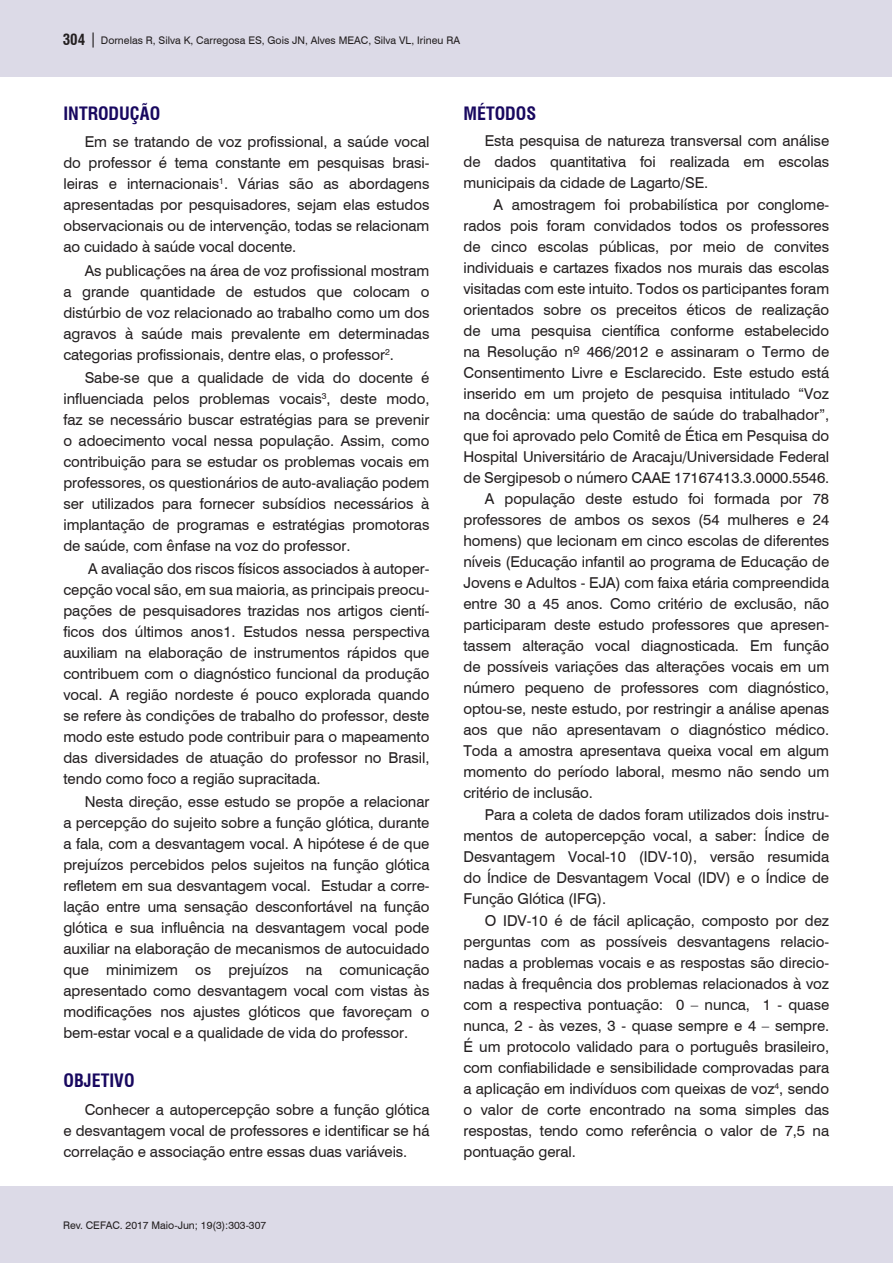
<style>
.page{position:relative;width:893px;height:1263px;background:#fff}
.page>*{position:absolute;margin:0;border:0;box-sizing:border-box;transform-origin:0 0}
.Nivel_1{font:700 condensed 18px "Swiss 721 BT";color:#18085f}
.Corpo_do_texto{font:15px/21px "Swiss 721 BT";letter-spacing:-.005em;color:#231f20;text-align:justify}
.Cabeço_autor_esquer{font:10.5px "Swiss 721 BT";color:#231f20}
.Legenda_b_esquerdo{font:10.5px "Swiss 721 BT";color:#231f20}
.s1{font-weight:700;font-stretch:condensed;font-size:15px}
.s2{font-size:15px}
</style>
<div class="page">
<div style="left:0;top:1186px;width:892px;height:77px;background:#dcdae7"></div>
<div style="left:0;top:0;width:892px;height:77px;background:#dcdae7"></div>
<p class="Cabeço_autor_esquer" style="left:63px;top:33px;width:399px"><span class="s1">304</span> <span class="s2">|</span> Dornelas R, Silva K, Carregosa ES, Gois JN, Alves MEAC, Silva VL, Irineu RA</p>
<p class="Nivel_1" style="left:63px;top:103px;width:98px">INTRODUÇÃO</p>
<p class="Corpo_do_texto" style="left:63px;top:131px;width:368px;text-indent:21px">Em se tratando de voz profissional, a saúde vocal do professor é tema constante em pesquisas brasi&shy;leiras e internacionais<sup>1</sup>. Várias são as abordagens apresentadas por pesquisadores, sejam elas estudos observacionais ou de intervenção, todas se relacionam ao cuidado à saúde vocal docente.</p>
<p class="Corpo_do_texto" style="left:63px;top:259px;width:368px;text-indent:21px">As publicações na área de voz profissional mostram a grande quantidade de estudos que colocam o distúrbio de voz relacionado ao trabalho como um dos agravos à saúde mais prevalente em determinadas categorias profissionais, dentre elas, o professor<sup>2</sup>.</p>
<p class="Corpo_do_texto" style="left:63px;top:366px;width:368px;text-indent:21px">Sabe-se que a qualidade de vida do docente é influenciada pelos problemas vocais<sup>3</sup>, deste modo, faz se necessário buscar estratégias para se prevenir o adoecimento vocal nessa população. Assim, como contribuição para se estudar os problemas vocais em professores, os questionários de auto-avaliação podem ser utilizados para fornecer subsídios necessários à implantação de programas e estratégias promotoras de saúde, com ênfase na voz do professor.</p>
<p class="Corpo_do_texto" style="left:63px;top:557px;width:368px;text-indent:25px">A avaliação dos riscos físicos associados à autoper&shy;cepção vocal são, em sua maioria, as principais preocu&shy;pações de pesquisadores trazidas nos artigos cientí&shy;ficos dos últimos anos1. Estudos nessa perspectiva auxiliam na elaboração de instrumentos rápidos que contribuem com o diagnóstico funcional da produção vocal. A região nordeste é pouco explorada quando se refere às condições de trabalho do professor, deste modo este estudo pode contribuir para o mapeamento das diversidades de atuação do professor no Brasil, tendo como foco a região supracitada.</p>
<p class="Corpo_do_texto" style="left:63px;top:790px;width:368px;text-indent:21px">Nesta direção, esse estudo se propõe a relacionar a percepção do sujeito sobre a função glótica, durante a fala, com a desvantagem vocal. A hipótese é de que prejuízos percebidos pelos sujeitos na função glótica refletem em sua desvantagem vocal. Estudar a corre&shy;lação entre uma sensação desconfortável na função glótica e sua influência na desvantagem vocal pode auxiliar na elaboração de mecanismos de autocuidado que minimizem os prejuízos na comunicação apresentado como desvantagem vocal com vistas às modificações nos ajustes glóticos que favoreçam o bem-estar vocal e a qualidade de vida do professor.</p>
<p class="Nivel_1" style="left:63px;top:1070px;width:73px">OBJETIVO</p>
<p class="Corpo_do_texto" style="left:63px;top:1098px;width:368px;text-indent:21px">Conhecer a autopercepção sobre a função glótica e desvantagem vocal de professores e identificar se há correlação e associação entre essas duas variáveis.</p>
<p class="Legenda_b_esquerdo" style="left:63px;top:1218px;width:205px">Rev. CEFAC. 2017 Maio-Jun; 19(3):303-307</p>
<p class="Nivel_1" style="left:463px;top:103px;width:74px">MÉTODOS</p>
<p class="Corpo_do_texto" style="left:463px;top:129px;width:367px;text-indent:21px">Esta pesquisa de natureza transversal com análise de dados quantitativa foi realizada em escolas municipais da cidade de Lagarto/SE.</p>
<p class="Corpo_do_texto" style="left:463px;top:193px;width:367px;text-indent:30px">A amostragem foi probabilística por conglome&shy;rados pois foram convidados todos os professores de cinco escolas públicas, por meio de convites individuais e cartazes fixados nos murais das escolas visitadas com este intuito. Todos os participantes foram orientados sobre os preceitos éticos de realização de uma pesquisa científica conforme estabelecido na Resolução nº 466/2012 e assinaram o Termo de Consentimento Livre e Esclarecido. Este estudo está inserido em um projeto de pesquisa intitulado “Voz na docência: uma questão de saúde do trabalhador”, que foi aprovado pelo Comitê de Ética em Pesquisa do Hospital Universitário de Aracaju/Universidade Federal de Sergipesob o número CAAE 17167413.3.0000.5546.</p>
<p class="Corpo_do_texto" style="left:463px;top:488px;width:367px;text-indent:21px">A população deste estudo foi formada por 78 professores de ambos os sexos (54 mulheres e 24 homens) que lecionam em cinco escolas de diferentes níveis (Educação infantil ao programa de Educação de Jovens e Adultos - EJA) com faixa etária compreendida entre 30 a 45 anos. Como critério de exclusão, não participaram deste estudo professores que apresen&shy;tassem alteração vocal diagnosticada. Em função de possíveis variações das alterações vocais em um número pequeno de professores com diagnóstico, optou-se, neste estudo, por restringir a análise apenas aos que não apresentavam o diagnóstico médico.<br>Toda a amostra apresentava queixa vocal em algum momento do período laboral, mesmo não sendo um critério de inclusão.</p>
<p class="Corpo_do_texto" style="left:463px;top:803px;width:367px;text-indent:21px">Para a coleta de dados foram utilizados dois instru&shy;mentos de autopercepção vocal, a saber: Índice de Desvantagem Vocal-10 (IDV-10), versão resumida do Índice de Desvantagem Vocal (IDV) e o Índice de Função Glótica (IFG).</p>
<p class="Corpo_do_texto" style="left:463px;top:909px;width:367px;text-indent:21px">O IDV-10 é de fácil aplicação, composto por dez perguntas com as possíveis desvantagens relacio&shy;nadas a problemas vocais e as respostas são direcio&shy;nadas à frequência dos problemas relacionados à voz com a respectiva pontuação: 0 – nunca, 1 - quase nunca, 2 - às vezes, 3 - quase sempre e 4 – sempre.<br>É um protocolo validado para o português brasileiro, com confiabilidade e sensibilidade comprovadas para a aplicação em indivíduos com queixas de voz<sup>4</sup>, sendo o valor de corte encontrado na soma simples das respostas, tendo como referência o valor de 7,5 na pontuação geral.</p>
</div>
